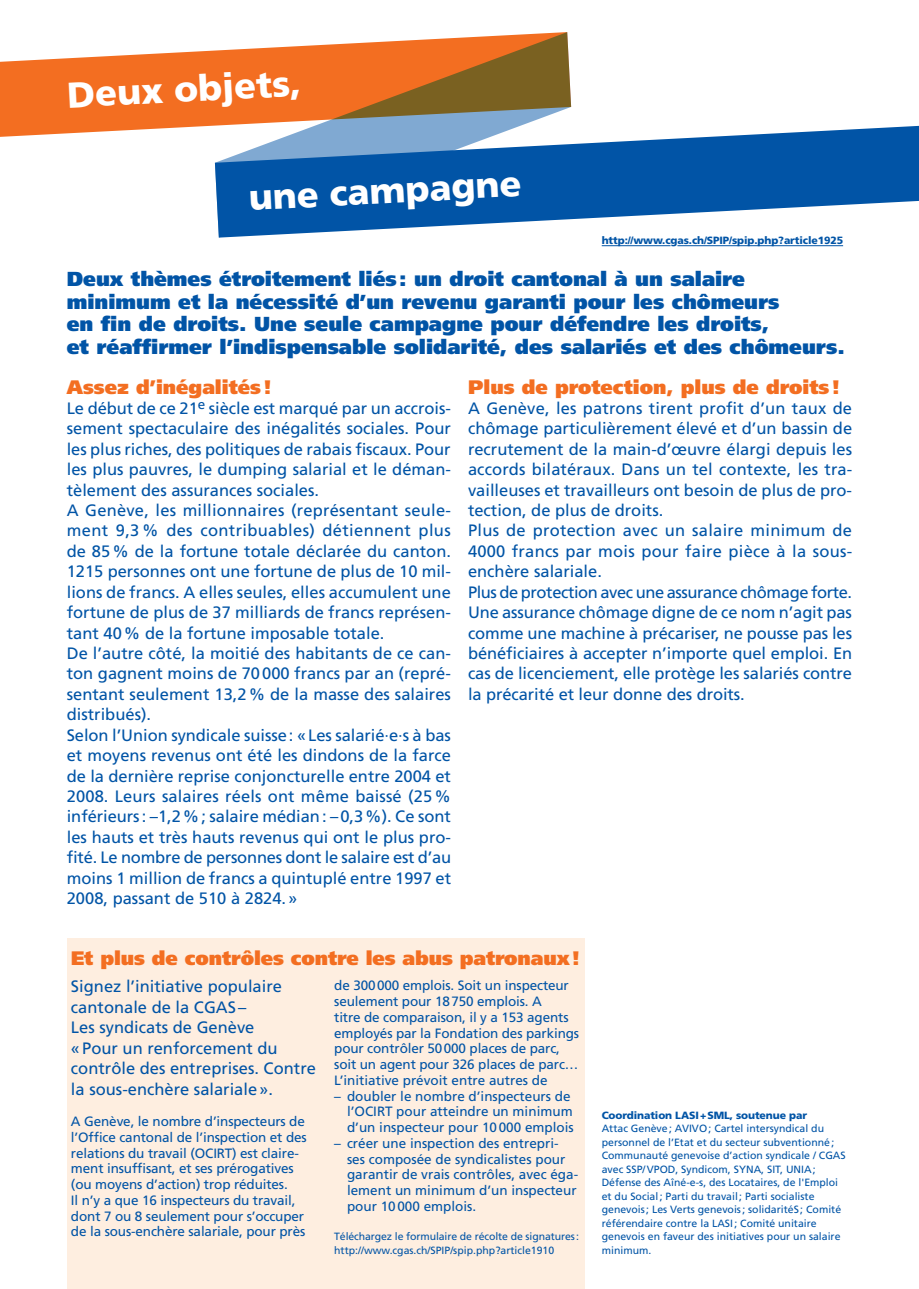
<style>
.page{position:relative;width:919px;height:1289px;background:#fff}
.page>*{position:absolute;margin:0;border:0;box-sizing:border-box;transform-origin:0 0}
.t1{font:900 36px "Frutiger";color:#fff}
.t2{font:900 20.25px/22.5px "Frutiger";color:#0154a6}
.t3{font:900 19.5px "Frutiger";letter-spacing:-.005em;color:#f36e21}
.t4{font:16.5px/20.4px "Frutiger";color:#0154a6}
.t5{font:13.5px/15.8px "Frutiger";letter-spacing:-.01em;color:#0154a6}
.t6{font:10.5px/13.5px "Frutiger";color:#0154a6}
.t7{font:900 10.5px "Frutiger";letter-spacing:-.01em;color:#0154a6}
</style>
<div class="page">
<div style="left:67px;top:938px;width:517px;height:350px;background:#feeee0"></div>
<svg style="left:0;top:50px;width:215px;height:87px;background:#f4813f"></svg>
<svg style="left:215px;top:32px;width:356px;height:94px;background:#ca814a"></svg>
<svg style="left:215px;top:126px;width:703px;height:111px;fill:#0154a6"></svg>
<hr style="left:601px;top:245px;width:69px;height:1px;background:#0154a6">
<hr style="left:677px;top:245px;width:166px;height:1px;background:#0154a6">
<h1 class="t1" style="left:66px;top:73px;width:236px;rotate:-3deg">Deux objets,</h1>
<h1 class="t1" style="left:247px;top:176px;width:275px;rotate:-3deg">une campagne</h1>
<p class="t7" style="left:601px;top:234px;width:243px">http://www.cgas.ch/SPIP/spip.php?article1925</p>
<p class="t2" style="left:67px;top:268px;width:779px">Deux thèmes étroitement liés: un droit cantonal à un salaire minimum et la nécessité d’un revenu garanti pour les chômeurs<br>en fin de droits. Une seule campagne pour défendre les droits,<br>et réaffirmer l’indispensable solidarité, des salariés et des chômeurs.</p>
<p class="t3" style="left:67px;top:375px;width:206px">Assez d’inégalités!</p>
<p class="t4" style="left:67px;top:398px;width:386px">Le début de ce 21<sup>e</sup> siècle est marqué par un accrois&shy;sement spectaculaire des inégalités sociales. Pour les plus riches, des politiques de rabais fiscaux. Pour les plus pauvres, le dumping salarial et le déman&shy;tèlement des assurances sociales.<br>A Genève, les millionnaires (représentant seule&shy;ment 9,3 % des contribuables) détiennent plus de 85% de la fortune totale déclarée du canton.<br>1215 personnes ont une fortune de plus de 10 mil&shy;lions de francs. A elles seules, elles accumulent une fortune de plus de 37 milliards de francs représen&shy;tant 40% de la fortune imposable totale.<br>De l’autre côté, la moitié des habitants de ce can&shy;ton gagnent moins de 70000 francs par an (repré&shy;sentant seulement 13,2% de la masse des salaires distribués).<br>Selon l’Union syndicale suisse: «Les salarié·e·s à bas et moyens revenus ont été les dindons de la farce de la dernière reprise conjoncturelle entre 2004 et 2008. Leurs salaires réels ont même baissé (25% inférieurs: –1,2%; salaire médian: –0,3%). Ce sont les hauts et très hauts revenus qui ont le plus pro&shy;fité. Le nombre de personnes dont le salaire est d’au moins 1 million de francs a quintuplé entre 1997 et 2008, passant de 510 à 2824.»</p>
<p class="t3" style="left:468px;top:375px;width:373px">Plus de protection, plus de droits!</p>
<p class="t4" style="left:468px;top:398px;width:386px">A Genève, les patrons tirent profit d’un taux de chômage particulièrement élevé et d’un bassin de recrutement de la main-d’œuvre élargi depuis les accords bilatéraux. Dans un tel contexte, les tra&shy;vailleuses et travailleurs ont besoin de plus de pro&shy;tection, de plus de droits.<br>Plus de protection avec un salaire minimum de 4000 francs par mois pour faire pièce à la sous&shy;enchère salariale.<br>Plus de protection avec une assurance chômage forte.<br>Une assurance chômage digne de ce nom n’agit pas comme une machine à précariser, ne pousse pas les bénéficiaires à accepter n’importe quel emploi. En cas de licenciement, elle protège les salariés contre la précarité et leur donne des droits.</p>
<p class="t3" style="left:71px;top:946px;width:510px">Et plus de contrôles contre les abus patronaux!</p>
<p class="t4" style="left:71px;top:976px;width:246px">Signez l’initiative populaire cantonale de la CGAS–<br>Les syndicats de Genève<br>«Pour un renforcement du contrôle des entreprises. Contre la sous-enchère salariale».</p>
<p class="t5" style="left:71px;top:1113px;width:237px">A Genève, le nombre d’inspecteurs de l’Office cantonal de l’inspection et des relations du travail (OCIRT) est claire&shy;ment insuffisant, et ses prérogatives (ou moyens d’action) trop réduites.<br>Il n’y a que 16 inspecteurs du travail, dont 7 ou 8 seulement pour s’occuper de la sous-enchère salariale, pour près</p>
<p class="t5" style="left:334px;top:977px;width:246px">de 300000 emplois. Soit un inspecteur seulement pour 18750 emplois. A<br>titre de comparaison, il y a 153 agents employés par la Fondation des parkings pour contrôler 50000 places de parc, soit un agent pour 326 places de parc… L’initiative prévoit entre autres de</p>
<p class="t5" style="left:347px;top:1087px;width:228px;text-indent:-13px">– doubler le nombre d’inspecteurs de l’OCIRT pour atteindre un minimum d’un inspecteur pour 10000 emplois</p>
<p class="t5" style="left:347px;top:1135px;width:233px;text-indent:-13px">– créer une inspection des entrepri&shy;ses composée de syndicalistes pour garantir de vrais contrôles, avec éga&shy;lement un minimum d’un inspecteur pour 10000 emplois.</p>
<p class="t6" style="left:334px;top:1229px;width:246px">Téléchargez le formulaire de récolte de signatures: http://www.cgas.ch/SPIP/spip.php?article1910</p>
<p class="t7" style="left:601px;top:1108px;width:207px">Coordination LASI+SML, soutenue par</p>
<p class="t6" style="left:601px;top:1121px;width:245px">Attac Genève; AVIVO; Cartel intersyndical du personnel de l’Etat et du secteur subventionné; Communauté genevoise d’action syndicale / CGAS avec SSP/VPOD, Syndicom, SYNA, SIT, UNIA; Défense des Aîné-e-s, des Locataires, de l'Emploi et du Social; Parti du travail; Parti socialiste genevois; Les Verts genevois; solidaritéS; Comité référendaire contre la LASI; Comité unitaire genevois en faveur des initiatives pour un salaire minimum.</p>
</div>
